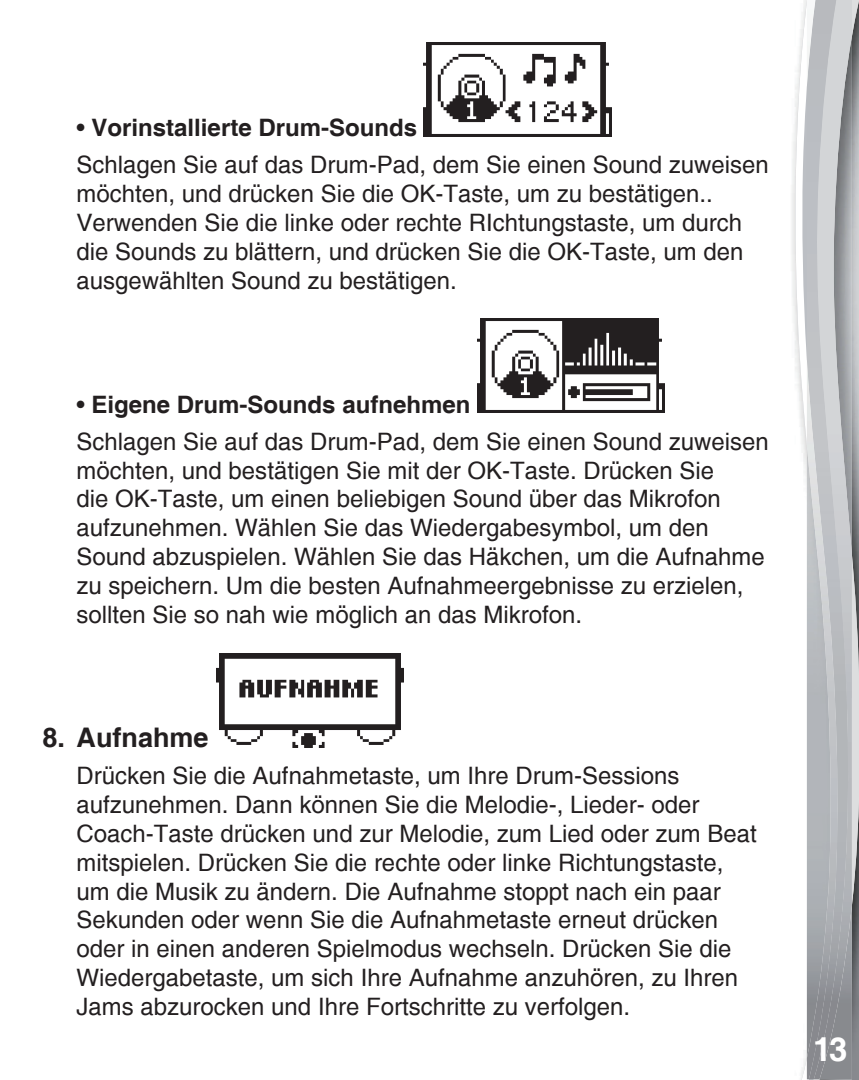
<style>
.page{position:relative;width:859px;height:1080px;background:#fff}
.page>*{position:absolute;margin:0;border:0;box-sizing:border-box;transform-origin:0 0}
.t1{font:700 33px "Helvetica";color:#fff}
.t2{font:700 27px "Helvetica";color:#231f20}
.t3{font:24px/28.8px "Helvetica";color:#231f20}
.s1{font-weight:700}
</style>
<div class="page">
<svg style="left:795px;top:0;width:12px;height:1080px"></svg>
<svg style="left:807px;top:0;width:52px;height:1080px;background:#a1a3a6"></svg>
<img style="left:850px;top:0;width:2px;height:1079px">
<img style="left:840px;top:0;width:10px;height:1079px">
<img style="left:807px;top:0;width:33px;height:1079px">
<img style="left:424px;top:43px;width:187px;height:93px">
<img style="left:477px;top:319px;width:187px;height:94px">
<img style="left:216px;top:654px;width:188px;height:93px">
<p class="t3" style="left:77px;top:109px;width:694px;line-height:37.2px">• <span class="s1">Vorinstallierte Drum-Sounds<br></span>Schlagen Sie auf das Drum-Pad, dem Sie einen Sound zuweisen</p>
<p class="t3" style="left:77px;top:180px;width:669px">möchten, und drücken Sie die OK-Taste, um zu bestätigen..<br>Verwenden Sie die linke oder rechte RIchtungstaste, um durch die Sounds zu blättern, und drücken Sie die OK-Taste, um den ausgewählten Sound zu bestätigen.</p>
<p class="t3" style="left:77px;top:386px;width:694px;line-height:37.2px">• <span class="s1">Eigene Drum-Sounds aufnehmen<br></span>Schlagen Sie auf das Drum-Pad, dem Sie einen Sound zuweisen</p>
<p class="t3" style="left:77px;top:456px;width:690px">möchten, und bestätigen Sie mit der OK-Taste. Drücken Sie<br>die OK-Taste, um einen beliebigen Sound über das Mikrofon aufzunehmen. Wählen Sie das Wiedergabesymbol, um den Sound abzuspielen. Wählen Sie das Häkchen, um die Aufnahme zu speichern. Um die besten Aufnahmeergebnisse zu erzielen, sollten Sie so nah wie möglich an das Mikrofon.</p>
<p class="t2" style="left:43px;top:721px;width:168px">8. Aufnahme</p>
<p class="t3" style="left:77px;top:762px;width:682px">Drücken Sie die Aufnahmetaste, um Ihre Drum-Sessions aufzunehmen. Dann können Sie die Melodie-, Lieder- oder Coach-Taste drücken und zur Melodie, zum Lied oder zum Beat mitspielen. Drücken Sie die rechte oder linke Richtungstaste, um die Musik zu ändern. Die Aufnahme stoppt nach ein paar Sekunden oder wenn Sie die Aufnahmetaste erneut drücken oder in einen anderen Spielmodus wechseln. Drücken Sie die Wiedergabetaste, um sich Ihre Aufnahme anzuhören, zu Ihren Jams abzurocken und Ihre Fortschritte zu verfolgen.</p>
<h1 class="t1" style="left:813px;top:1029px;width:36px">13</h1>
</div>
